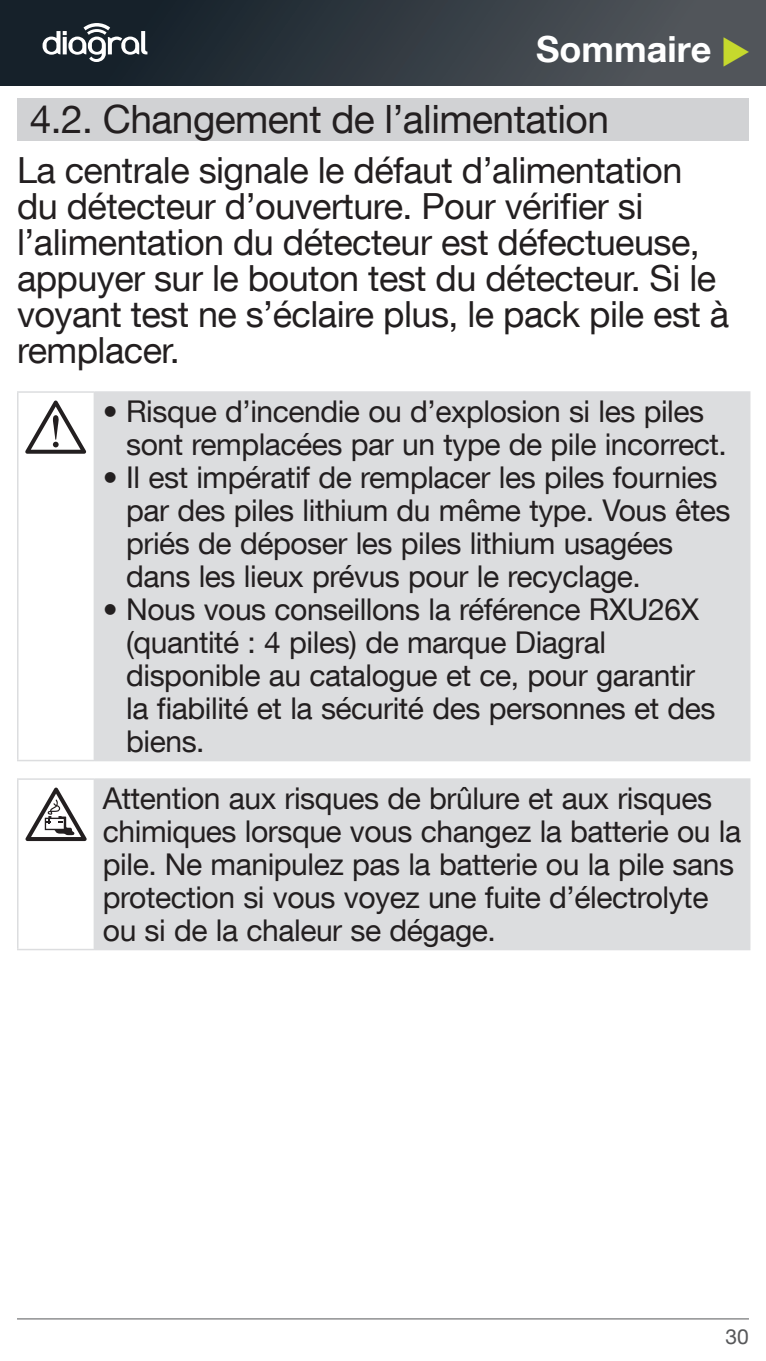
<style>
.page{position:relative;width:766px;height:1361px;background:#fff}
.page>*{position:absolute;margin:0;border:0;box-sizing:border-box;transform-origin:0 0}
.t1{font:39px "Helvetica Neue LT Com";letter-spacing:-.015em;color:#231f20}
.t2{font:36px/36px "Helvetica Neue LT Com";letter-spacing:-.015em;color:#231f20}
.t3{font:700 36px "Helvetica Neue LT Com";color:#fff}
.t4{font:30px/33px "Helvetica Neue LT Com";letter-spacing:-.015em;color:#231f20}
.t5{font:21px "Helvetica Neue LT Com";color:#57585a}
</style>
<div class="page">
<div style="left:0;top:0;width:765px;height:85px;background:linear-gradient(to right,#0d1a23,#565a5f)"></div>
<svg style="left:43px;top:23px;width:104px;height:39px"></svg>
<hr style="left:17px;top:1318px;width:731px;height:1px;background:#57585a">
<div style="left:17px;top:98px;width:731px;height:42px;background:#d1d2d4"></div>
<div style="left:94px;top:779px;width:655px;height:170px;background:#dcdddf"></div>
<hr style="left:17px;top:778px;width:77px;height:2px;background:#dcdddf">
<hr style="left:17px;top:780px;width:2px;height:169px;background:#dcdddf">
<hr style="left:94px;top:778px;width:656px;height:2px;background:#dcdddf">
<hr style="left:748px;top:780px;width:2px;height:169px;background:#dcdddf">
<hr style="left:17px;top:949px;width:77px;height:1px;background:#dcdddf">
<hr style="left:94px;top:949px;width:656px;height:1px;background:#dcdddf">
<svg style="left:25px;top:787px;width:62px;height:54px"></svg>
<div style="left:94px;top:392px;width:655px;height:368px;background:#dcdddf"></div>
<hr style="left:17px;top:391px;width:77px;height:2px;background:#dcdddf">
<hr style="left:17px;top:393px;width:2px;height:367px;background:#dcdddf">
<hr style="left:94px;top:391px;width:656px;height:2px;background:#dcdddf">
<hr style="left:748px;top:393px;width:2px;height:367px;background:#dcdddf">
<hr style="left:17px;top:760px;width:77px;height:1px;background:#dcdddf">
<hr style="left:94px;top:760px;width:656px;height:1px;background:#dcdddf">
<svg style="left:25px;top:400px;width:61px;height:54px"></svg>
<svg style="left:723px;top:37px;width:25px;height:29px"></svg>
<p class="t3" style="left:536px;top:27px;width:177px">Sommaire</p>
<h1 class="t1" style="left:30px;top:95px;width:580px">4.2. Changement de l’alimentation</h1>
<p class="t2" style="left:17px;top:151px;width:713px">La centrale signale le défaut d’alimentation du détecteur d’ouverture. Pour vérifier si l’alimentation du détecteur est défectueuse, appuyer sur le bouton test du détecteur. Si le voyant test ne s’éclaire plus, le pack pile est à remplacer.</p>
<p class="t4" style="left:126px;top:394px;width:602px;text-indent:-23px">• Risque d’incendie ou d’explosion si les piles sont remplacées par un type de pile incorrect.</p>
<p class="t4" style="left:126px;top:460px;width:605px;text-indent:-23px">• Il est impératif de remplacer les piles fournies par des piles lithium du même type. Vous êtes priés de déposer les piles lithium usagées dans les lieux prévus pour le recyclage.</p>
<p class="t4" style="left:126px;top:592px;width:590px;text-indent:-23px">• Nous vous conseillons la référence RXU26X (quantité : 4 piles) de marque Diagral disponible au catalogue et ce, pour garantir la fiabilité et la sécurité des personnes et des biens.</p>
<p class="t4" style="left:103px;top:781px;width:639px">Attention aux risques de brûlure et aux risques chimiques lorsque vous changez la batterie ou la pile. Ne manipulez pas la batterie ou la pile sans protection si vous voyez une fuite d’électrolyte ou si de la chaleur se dégage.</p>
<p class="t5" style="left:725px;top:1323px;width:25px">30</p>
</div>
